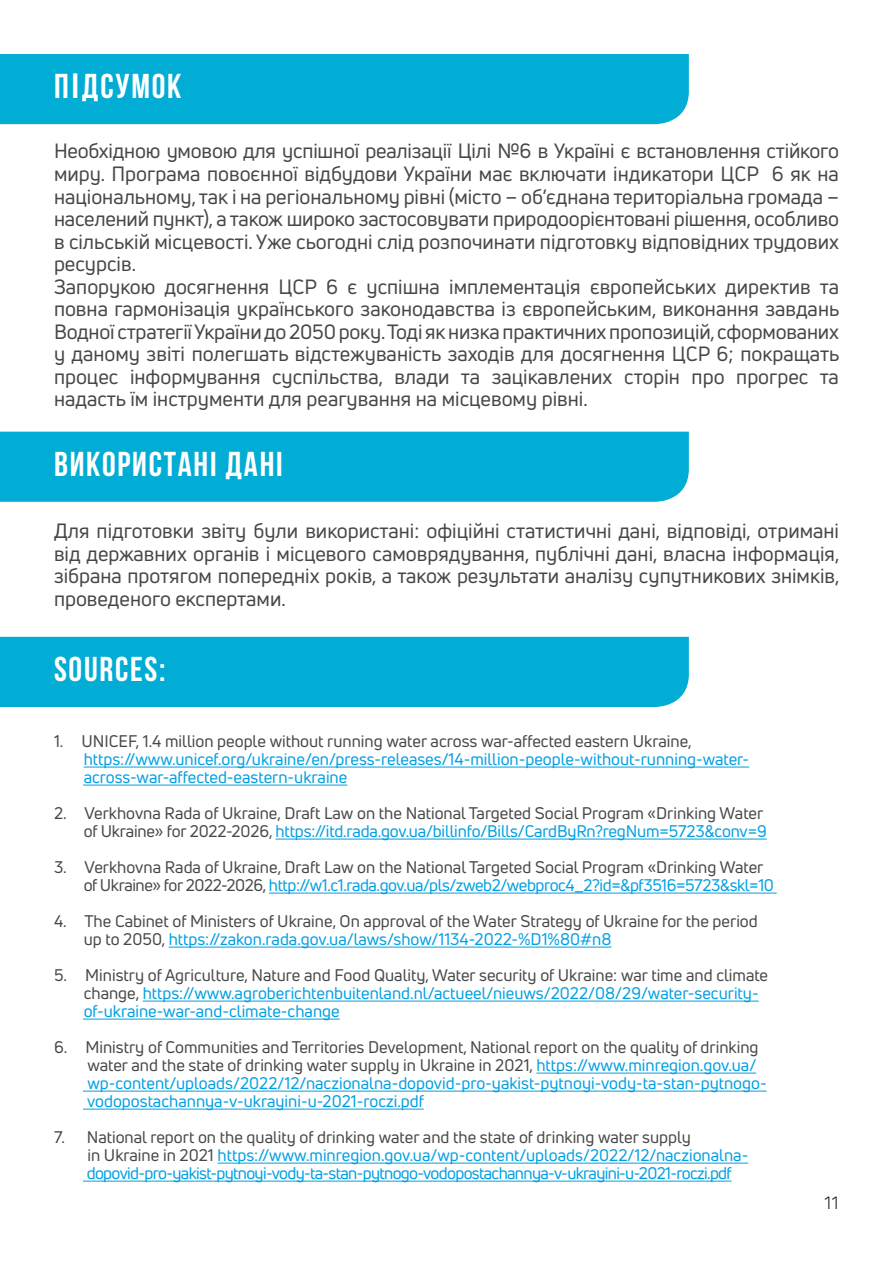
<style>
.page{position:relative;width:893px;height:1263px;background:#fff}
.page>*{position:absolute;margin:0;border:0;box-sizing:border-box;transform-origin:0 0}
.t1{font:700 34.5px "Bebas Neue";letter-spacing:.05em;color:#fff}
.t2{font:20.25px/22.5px "Uni Neue";color:#474746}
.t3{font:300 18px "Kohinoor Devanagari";color:#241f21}
.t4{font:16.5px/18px "Uni Neue";color:#009fe3}
.t5{font:16.5px/18px "Uni Neue";color:#474746}
.s1{font-family:"Uni Neue"}
.s2{color:#009fe3}
.s3{color:#474746}
</style>
<div class="page">
<div style="left:0;top:54px;width:689px;height:70px;background:#02add5"></div>
<div style="left:0;top:432px;width:689px;height:70px;background:#02add5"></div>
<div style="left:0;top:637px;width:689px;height:70px;background:#02add5"></div>
<hr style="left:84px;top:767px;width:665px;height:1px;background:#009fe3">
<hr style="left:54px;top:785px;width:293px;height:1px;background:#009fe3">
<hr style="left:276px;top:839px;width:491px;height:1px;background:#009fe3">
<hr style="left:269px;top:893px;width:508px;height:1px;background:#009fe3">
<hr style="left:169px;top:947px;width:442px;height:1px;background:#009fe3">
<hr style="left:143px;top:1001px;width:616px;height:1px;background:#009fe3">
<hr style="left:54px;top:1019px;width:286px;height:1px;background:#009fe3">
<hr style="left:536px;top:1073px;width:220px;height:1px;background:#009fe3">
<hr style="left:54px;top:1091px;width:713px;height:1px;background:#009fe3">
<hr style="left:54px;top:1109px;width:370px;height:1px;background:#009fe3">
<hr style="left:218px;top:1163px;width:530px;height:1px;background:#009fe3">
<hr style="left:54px;top:1181px;width:677px;height:1px;background:#009fe3">
<div style="left:25px;top:763px;width:58px;height:32px;background:#fff"></div>
<div style="left:25px;top:995px;width:58px;height:32px;background:#fff"></div>
<div style="left:25px;top:1081px;width:58px;height:32px;background:#fff"></div>
<div style="left:25px;top:1158px;width:58px;height:32px;background:#fff"></div>
<h1 class="t1" style="left:54px;top:67px;width:129px">П<span class="s1">І</span>ДСУМОК</h1>
<p class="t2" style="left:54px;top:140px;width:787px">Необхідною умовою для успішної реалізації Цілі №6 в Україні є встановлення стійкого миру. Програма повоєнної відбудови України має включати індикатори ЦСР 6 як на національному, так і на регіональному рівні (місто – об’єднана територіальна громада – населений пункт), а також широко застосовувати природоорієнтовані рішення, особливо в сільській місцевості. Уже сьогодні слід розпочинати підготовку відповідних трудових ресурсів.<br>Запорукою досягнення ЦСР 6 є успішна імплементація європейських директив та повна гармонізація українського законодавства із європейським, виконання завдань Водної стратегії України до 2050 року. Тоді як низка практичних пропозицій, сформованих у даному звіті полегшать відстежуваність заходів для досягнення ЦСР 6; покращать процес інформування суспільства, влади та зацікавлених сторін про прогрес та надасть їм інструменти для реагування на місцевому рівні.</p>
<h1 class="t1" style="left:54px;top:445px;width:230px">ВИКОРИСТАНI ДАНI</h1>
<p class="t2" style="left:54px;top:519px;width:787px;text-align:justify">Для підготовки звіту були використані: офіційні статистичні дані, відповіді, отримані від державних органів і місцевого самоврядування, публічні дані, власна інформація, зібрана протягом попередніх років, а також результати аналізу супутникових знімків, проведеного експертами.</p>
<h1 class="t1" style="left:54px;top:650px;width:113px">SOURCES:</h1>
<p class="t5" style="left:54px;top:732px;width:639px">1. UNICEF, 1.4 million people without running water across war-affected eastern Ukraine,</p>
<p class="t4" style="left:84px;top:750px;width:667px">https://www.unicef.org/ukraine/en/press-releases/14-million-people-without-running-water&shy;across-war-affected-eastern-ukraine</p>
<p class="t5" style="left:54px;top:804px;width:714px;text-align:right">2. Verkhovna Rada of Ukraine, Draft Law on the National Targeted Social Program «Drinking Water of Ukraine» for 2022-2026, <span class="s2">https://itd.rada.gov.ua/billinfo/Bills/CardByRn?regNum=5723&amp;conv=9</span></p>
<p class="t5" style="left:84px;top:858px;width:692px;text-indent:-30px">3. Verkhovna Rada of Ukraine, Draft Law on the National Targeted Social Program «Drinking Water of Ukraine» for 2022-2026, <span class="s2">http://w1.c1.rada.gov.ua/pls/zweb2/webproc4_2?id=&amp;pf3516=5723&amp;skl=10</span></p>
<p class="t5" style="left:84px;top:912px;width:676px;text-indent:-30px">4. The Cabinet of Ministers of Ukraine, On approval of the Water Strategy of Ukraine for the period up to 2050, <span class="s2">https://zakon.rada.gov.ua/laws/show/1134-2022-%D1%80#n8</span></p>
<p class="t4" style="left:84px;top:966px;width:686px;text-indent:-30px"><span class="s3">5. Ministry of Agriculture, Nature and Food Quality, Water security of Ukraine: war time and climate change,</span> https://www.agroberichtenbuitenland.nl/actueel/nieuws/2022/08/29/water-security&shy;of-ukraine-war-and-climate-change</p>
<p class="t4" style="left:87px;top:1038px;width:681px;text-indent:-33px"><span class="s3">6. Ministry of Communities and Territories Development, National report on the quality of drinking water and the state of drinking water supply in Ukraine in 2021,</span> https://www.minregion.gov.ua/ wp-content/uploads/2022/12/naczionalna-dopovid-pro-yakist-pytnoyi-vody-ta-stan-pytnogo&shy;vodopostachannya-v-ukrayini-u-2021-roczi.pdf</p>
<p class="t4" style="left:87px;top:1128px;width:663px;text-indent:-33px"><span class="s3">7. National report on the quality of drinking water and the state of drinking water supply<br>in Ukraine in 2021</span> https://www.minregion.gov.ua/wp-content/uploads/2022/12/naczionalna&shy;dopovid-pro-yakist-pytnoyi-vody-ta-stan-pytnogo-vodopostachannya-v-ukrayini-u-2021-roczi.pdf</p>
<p class="t3" style="left:824px;top:1192px;width:17px">11</p>
</div>
